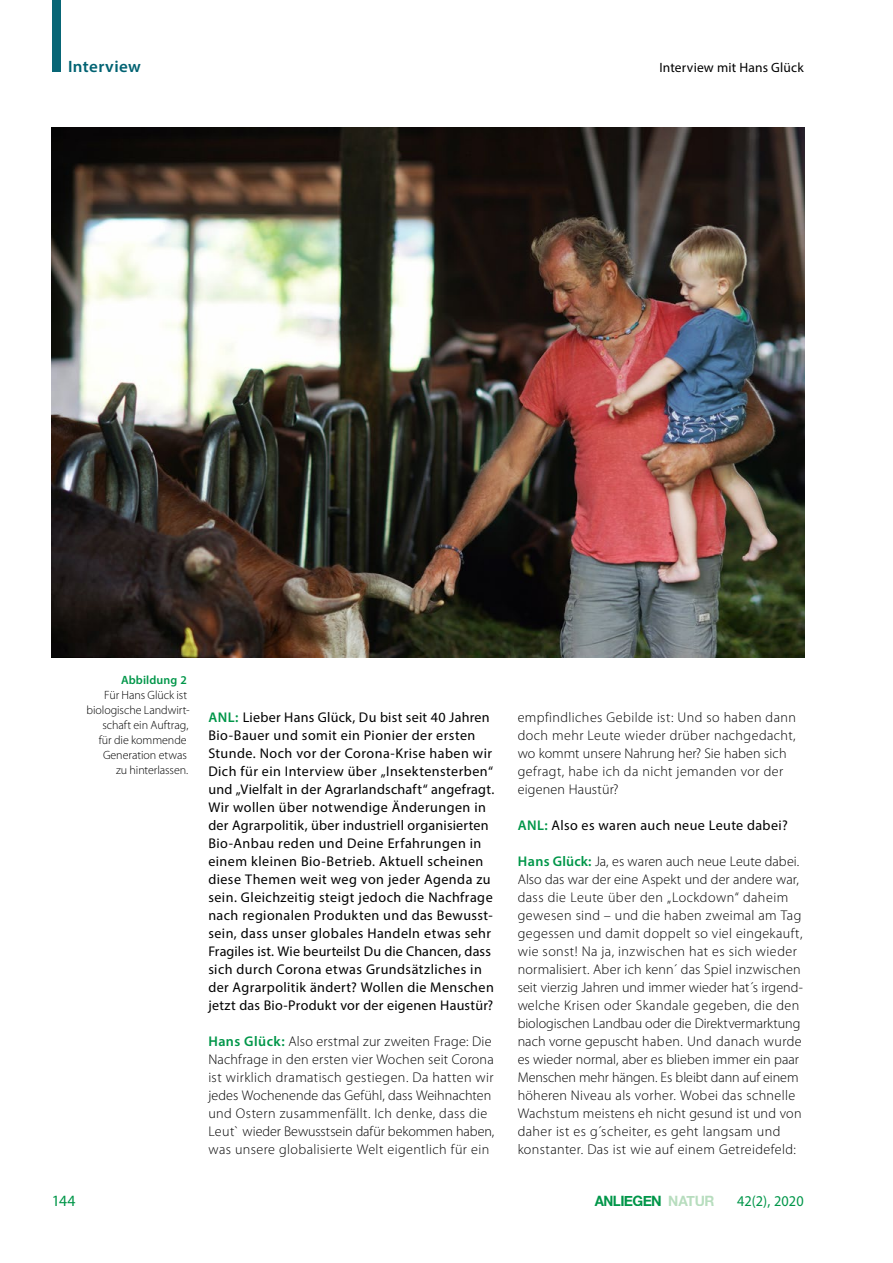
<style>
.page{position:relative;width:893px;height:1263px;background:#fff}
.page>*{position:absolute;margin:0;border:0;box-sizing:border-box;transform-origin:0 0}
.t1{font:600 16.5px "Myriad Pro";letter-spacing:.025em;color:#006272}
.t2{font:15.75px "Myriad Pro";color:#009649}
.t3{font:15px "Myriad Pro";letter-spacing:.005em;color:#009649;scale:.95 1}
.t4{font:700 14.25px "Helvetica Neue";letter-spacing:-.035em;color:#009649;scale:.94 1}
.P1__Fließtext_2Sp{font:300 14.1px/18px "Myriad Pro";letter-spacing:.02em;color:#000}
.P1__Fließtext_2Sp-2{font:14.1px/18px "Myriad Pro";letter-spacing:.03em;color:#000}
.t5{font:13.5px "Myriad Pro";letter-spacing:.015em;color:#000}
.P5__Bildlegende{font:300 12px/15px "Myriad Pro";letter-spacing:-.005em;color:#000;text-align:right}
.s1{font-weight:600;color:#009649}
.s2{color:rgb(112 188 126/.5)}
</style>
<div class="page">
<img style="left:52px;top:128px;width:753px;height:530px">
<div style="left:52px;top:0;width:8px;height:71px;background:#086676"></div>
<p class="t1" style="left:68px;top:55px;width:74px">Interview</p>
<p class="t5" style="left:659px;top:59px;width:146px">Interview mit Hans Glück</p>
<p class="P5__Bildlegende" style="left:86px;top:672px;width:105px"><span class="s1">Abbildung 2<br></span>Für Hans Glück ist biologische Landwirt&shy;schaft ein Auftrag,<br>für die kommende<br>Generation etwas<br>zu hinterlassen.</p>
<p class="P1__Fließtext_2Sp-2" style="left:208px;top:708px;width:287px"><span class="s1">ANL:</span> Lieber Hans Glück, Du bist seit 40 Jahren Bio-Bauer und somit ein Pionier der ersten Stunde. Noch vor der Corona-Krise haben wir Dich für ein Interview über „Insektensterben“ und „Vielfalt in der Agrarlandschaft“ angefragt.<br>Wir wollen über notwendige Änderungen in der Agrarpolitik, über industriell organisierten Bio-Anbau reden und Deine Erfahrungen in einem kleinen Bio-Betrieb. Aktuell scheinen diese Themen weit weg von jeder Agenda zu sein. Gleichzeitig steigt jedoch die Nachfrage nach regionalen Produkten und das Bewusst&shy;sein, dass unser globales Handeln etwas sehr Fragiles ist. Wie beurteilst Du die Chancen, dass sich durch Corona etwas Grundsätzliches in der Agrarpolitik ändert? Wollen die Menschen jetzt das Bio-Produkt vor der eigenen Haustür?</p>
<p class="P1__Fließtext_2Sp" style="left:208px;top:1032px;width:287px"><span class="s1">Hans Glück:</span> Also erstmal zur zweiten Frage: Die Nachfrage in den ersten vier Wochen seit Corona ist wirklich dramatisch gestiegen. Da hatten wir jedes Wochenende das Gefühl, dass Weihnachten und Ostern zusammenfällt. Ich denke, dass die Leut` wieder Bewusstsein dafür bekommen haben, was unsere globalisierte Welt eigentlich für ein</p>
<p class="P1__Fließtext_2Sp" style="left:518px;top:708px;width:280px">empfindliches Gebilde ist: Und so haben dann doch mehr Leute wieder drüber nachgedacht, wo kommt unsere Nahrung her? Sie haben sich gefragt, habe ich da nicht jemanden vor der eigenen Haustür?</p>
<p class="P1__Fließtext_2Sp-2" style="left:518px;top:816px;width:272px"><span class="s1">ANL:</span> Also es waren auch neue Leute dabei?</p>
<p class="P1__Fließtext_2Sp" style="left:518px;top:852px;width:287px"><span class="s1">Hans Glück:</span> Ja, es waren auch neue Leute dabei.<br>Also das war der eine Aspekt und der andere war, dass die Leute über den „Lockdown“ daheim gewesen sind – und die haben zweimal am Tag gegessen und damit doppelt so viel eingekauft, wie sonst! Na ja, inzwischen hat es sich wieder normalisiert. Aber ich kenn´ das Spiel inzwischen seit vierzig Jahren und immer wieder hat´s irgend&shy;welche Krisen oder Skandale gegeben, die den biologischen Landbau oder die Direktvermarktung nach vorne gepuscht haben. Und danach wurde es wieder normal, aber es blieben immer ein paar Menschen mehr hängen. Es bleibt dann auf einem höheren Niveau als vorher. Wobei das schnelle Wachstum meistens eh nicht gesund ist und von daher ist es g´scheiter, es geht langsam und konstanter. Das ist wie auf einem Getreidefeld:</p>
<p class="t4" style="left:595px;top:1189px;width:129px">ANLIEGEN <span class="s2">NATUR</span></p>
<p class="t2" style="left:52px;top:1191px;width:25px">144</p>
<p class="t3" style="left:737px;top:1191px;width:71px">42(2), 2020</p>
</div>
